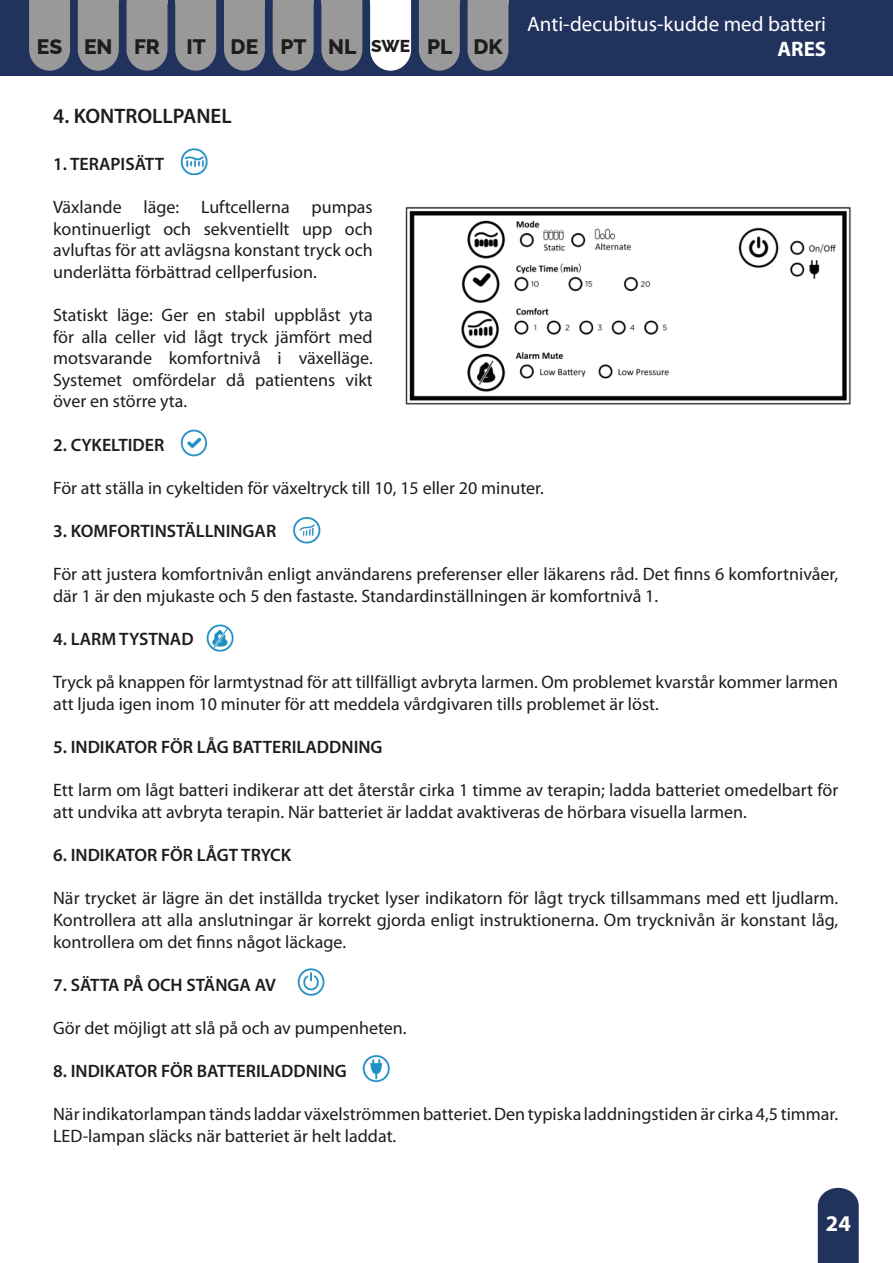
<style>
.page{position:relative;width:893px;height:1263px;background:#fff}
.page>*{position:absolute;margin:0;border:0;box-sizing:border-box;transform-origin:0 0}
.t1{font:700 22.5px "Myriad Pro";color:#fff}
.t2{font:21px "Myriad Pro";color:#fff}
.t3{font:800 21px "Raleway";color:#1d1d1b}
.t4{font:600 21px "Myriad Pro";color:#1d1d1b}
.t5{font:700 21px "Myriad Pro";color:#fff}
.t6{font:18px/21.6px "Myriad Pro";color:#1d1d1b}
.t7{font:600 18px "Myriad Pro";color:#1d1d1b}
.s1{font-size:17.25px}
</style>
<div class="page">
<div style="left:0;top:0;width:893px;height:75px;background:#21325c"></div>
<svg style="left:29px;top:0;width:41px;height:71px;background:#8e9093"></svg>
<div style="left:37px;top:34px;width:26px;height:20px;background:#999"></div>
<svg style="left:127px;top:4px;width:40px;height:67px;background:#909194"></svg>
<hr style="left:127px;top:0;width:40px;height:4px;background:#999">
<svg style="left:78px;top:4px;width:41px;height:67px;background:#8f9094"></svg>
<hr style="left:78px;top:0;width:41px;height:4px;background:#999">
<svg style="left:321px;top:4px;width:41px;height:67px;background:#8f9094"></svg>
<hr style="left:321px;top:0;width:41px;height:4px;background:#999">
<svg style="left:468px;top:4px;width:40px;height:67px;background:#909194"></svg>
<hr style="left:468px;top:0;width:40px;height:4px;background:#999">
<svg style="left:273px;top:4px;width:41px;height:67px;background:#8f9094"></svg>
<hr style="left:273px;top:0;width:41px;height:4px;background:#999">
<svg style="left:419px;top:4px;width:41px;height:67px;background:#8f9194"></svg>
<hr style="left:419px;top:0;width:41px;height:4px;background:#999">
<svg style="left:224px;top:4px;width:41px;height:67px;background:#909194"></svg>
<hr style="left:224px;top:0;width:41px;height:4px;background:#999">
<svg style="left:370px;top:4px;width:41px;height:67px;background:#eeeff2"></svg>
<hr style="left:370px;top:0;width:41px;height:4px;background:#fff">
<svg style="left:175px;top:4px;width:41px;height:67px;background:#8f9094"></svg>
<hr style="left:175px;top:0;width:41px;height:4px;background:#999">
<svg style="left:818px;top:1188px;width:41px;height:75px;background:#2d3d64"></svg>
<img style="left:405px;top:206px;width:446px;height:199px">
<img style="left:180px;top:148px;width:28px;height:27px">
<img style="left:180px;top:429px;width:26px;height:27px">
<img style="left:293px;top:516px;width:28px;height:28px">
<img style="left:206px;top:624px;width:28px;height:28px">
<img style="left:298px;top:968px;width:27px;height:27px">
<img style="left:362px;top:1055px;width:28px;height:27px">
<p class="t2" style="left:527px;top:11px;width:301px">Anti-decubitus-kudde med batteri</p>
<p class="t3" style="left:37px;top:30px;width:125px">ES EN FR</p>
<p class="t3" style="left:186px;top:30px;width:318px">IT DE PT NL <span class="s1">SWE</span> PL DK</p>
<p class="t5" style="left:777px;top:35px;width:50px">ARES</p>
<p class="t4" style="left:53px;top:103px;width:180px">4. KONTROLLPANEL</p>
<p class="t7" style="left:53px;top:152px;width:113px">1. TERAPISÄTT</p>
<p class="t6" style="left:53px;top:196px;width:321px;text-align:justify">Växlande läge: Luftcellerna pumpas kontinuerligt och sekventiellt upp och avluftas för att avlägsna konstant tryck och underlätta förbättrad cellperfusion.</p>
<p class="t6" style="left:53px;top:304px;width:321px;text-align:justify">Statiskt läge: Ger en stabil uppblåst yta för alla celler vid lågt tryck jämfört med motsvarande komfortnivå i växelläge.<br>Systemet omfördelar då patientens vikt över en större yta.</p>
<p class="t7" style="left:53px;top:433px;width:113px">2. CYKELTIDER</p>
<p class="t6" style="left:53px;top:477px;width:492px">För att ställa in cykeltiden för växeltryck till 10, 15 eller 20 minuter.</p>
<p class="t7" style="left:53px;top:520px;width:225px">3. KOMFORTINSTÄLLNINGAR</p>
<p class="t6" style="left:53px;top:563px;width:787px">För att justera komfortnivån enligt användarens preferenser eller läkarens råd. Det finns 6 komfortnivåer, där 1 är den mjukaste och 5 den fastaste. Standardinställningen är komfortnivå 1.</p>
<p class="t7" style="left:53px;top:628px;width:142px">4. LARM TYSTNAD</p>
<p class="t6" style="left:53px;top:671px;width:787px">Tryck på knappen för larmtystnad för att tillfälligt avbryta larmen. Om problemet kvarstår kommer larmen att ljuda igen inom 10 minuter för att meddela vårdgivaren tills problemet är löst.</p>
<p class="t7" style="left:53px;top:736px;width:331px">5. INDIKATOR FÖR LÅG BATTERILADDNING</p>
<p class="t6" style="left:53px;top:779px;width:787px">Ett larm om lågt batteri indikerar att det återstår cirka 1 timme av terapin; ladda batteriet omedelbart för att undvika att avbryta terapin. När batteriet är laddat avaktiveras de hörbara visuella larmen.</p>
<p class="t7" style="left:53px;top:844px;width:240px">6. INDIKATOR FÖR LÅGT TRYCK</p>
<p class="t6" style="left:53px;top:887px;width:786px;text-align:justify">När trycket är lägre än det inställda trycket lyser indikatorn för lågt tryck tillsammans med ett ljudlarm.<br>Kontrollera att alla anslutningar är korrekt gjorda enligt instruktionerna. Om trycknivån är konstant låg, kontrollera om det finns något läckage.</p>
<p class="t7" style="left:53px;top:973px;width:224px">7. SÄTTA PÅ OCH STÄNGA AV</p>
<p class="t6" style="left:53px;top:1017px;width:355px">Gör det möjligt att slå på och av pumpenheten.</p>
<p class="t7" style="left:53px;top:1060px;width:295px">8. INDIKATOR FÖR BATTERILADDNING</p>
<p class="t6" style="left:53px;top:1103px;width:787px">När indikatorlampan tänds laddar växelströmmen batteriet. Den typiska laddningstiden är cirka 4,5 timmar.<br>LED-lampan släcks när batteriet är helt laddat.</p>
<p class="t1" style="left:826px;top:1209px;width:26px">24</p>
</div>
